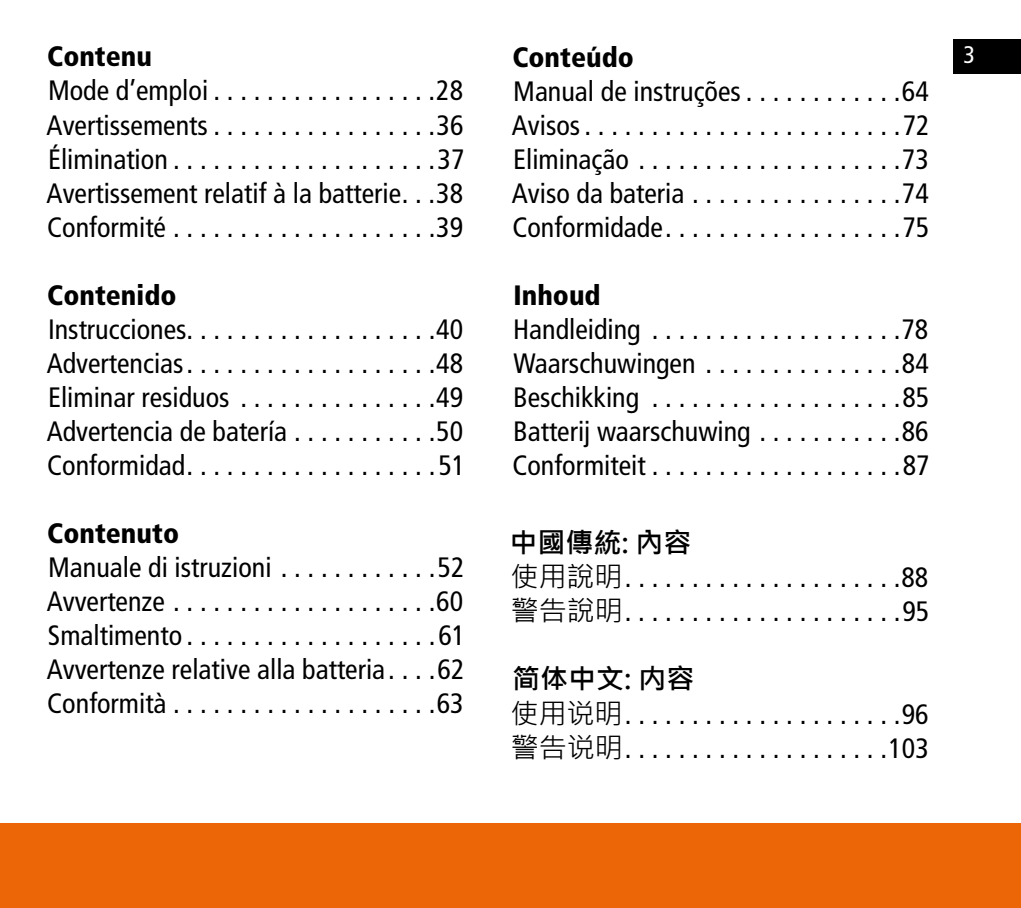
<style>
.page{position:relative;width:1021px;height:908px;background:#fff}
.page>*{position:absolute;margin:0;border:0;box-sizing:border-box;transform-origin:0 0}
.t1{font:condensed 28px/34px "Frutiger LT";color:#000;text-align:justify}
.t2{font:900 condensed 28px "Frutiger LT";color:#000}
.t3{font:700 28px "Microsoft Jheng Hei";color:#000}
.t4{font:condensed 24px "Frutiger LT";color:#fff}
.s1{font-family:"Microsoft Jheng Hei";font-stretch:normal}
</style>
<div class="page">
<div style="left:952px;top:40px;width:68px;height:34px;background:#000"></div>
<div style="left:0;top:822px;width:1020px;height:85px;background:#ec6608"></div>
<p class="t2" style="left:512px;top:40px;width:123px">Conteúdo</p>
<p class="t1" style="left:512px;top:74px;width:419px">Manual de instruções . . . . . . . . . . . 64<br>Avisos . . . . . . . . . . . . . . . . . . . . . . . 72<br>Eliminação . . . . . . . . . . . . . . . . . . . 73<br>Aviso da bateria . . . . . . . . . . . . . . . 74<br>Conformidade . . . . . . . . . . . . . . . . . 75</p>
<p class="t2" style="left:47px;top:40px;width:106px">Contenu</p>
<p class="t4" style="left:963px;top:41px;width:13px">3</p>
<p class="t1" style="left:47px;top:74px;width:419px">Mode d’emploi . . . . . . . . . . . . . . . . 28<br>Avertissements . . . . . . . . . . . . . . . . 36<br>Élimination . . . . . . . . . . . . . . . . . . . 37<br>Avertissement relatif à la batterie . . 38<br>Conformité . . . . . . . . . . . . . . . . . . . 39</p>
<p class="t2" style="left:47px;top:278px;width:131px">Contenido</p>
<p class="t1" style="left:47px;top:312px;width:420px">Instrucciones . . . . . . . . . . . . . . . . . . 40<br>Advertencias . . . . . . . . . . . . . . . . . . 48<br>Eliminar residuos . . . . . . . . . . . . . . 49<br>Advertencia de batería . . . . . . . . . . 50<br>Conformidad . . . . . . . . . . . . . . . . . . 51</p>
<p class="t2" style="left:47px;top:516px;width:133px">Contenuto</p>
<p class="t1" style="left:47px;top:550px;width:420px">Manuale di istruzioni . . . . . . . . . . . 52<br>Avvertenze . . . . . . . . . . . . . . . . . . . 60<br>Smaltimento . . . . . . . . . . . . . . . . . . 61<br>Avvertenze relative alla batteria . . . 62<br>Conformità....................63</p>
<p class="t2" style="left:513px;top:278px;width:89px">Inhoud</p>
<p class="t1" style="left:512px;top:312px;width:419px">Handleiding . . . . . . . . . . . . . . . . . . 78<br>Waarschuwingen . . . . . . . . . . . . . . 84<br>Beschikking . . . . . . . . . . . . . . . . . . 85<br>Batterij waarschuwing . . . . . . . . . . 86<br>Conformiteit . . . . . . . . . . . . . . . . . . 87</p>
<p class="t3" style="left:509px;top:525px;width:184px">中國傳統: 內容</p>
<p class="t1" style="left:510px;top:560px;width:420px"><span class="s1">使用說明</span> . . . . . . . . . . . . . . . . . . . . 88<span class="s1">警告說明</span> . . . . . . . . . . . . . . . . . . . . 95</p>
<p class="t3" style="left:512px;top:661px;width:184px">简体中文: 内容</p>
<p class="t1" style="left:510px;top:696px;width:420px"><span class="s1">使用说明</span> . . . . . . . . . . . . . . . . . . . . 96<span class="s1">警告说明</span> . . . . . . . . . . . . . . . . . . . 103</p>
</div>
